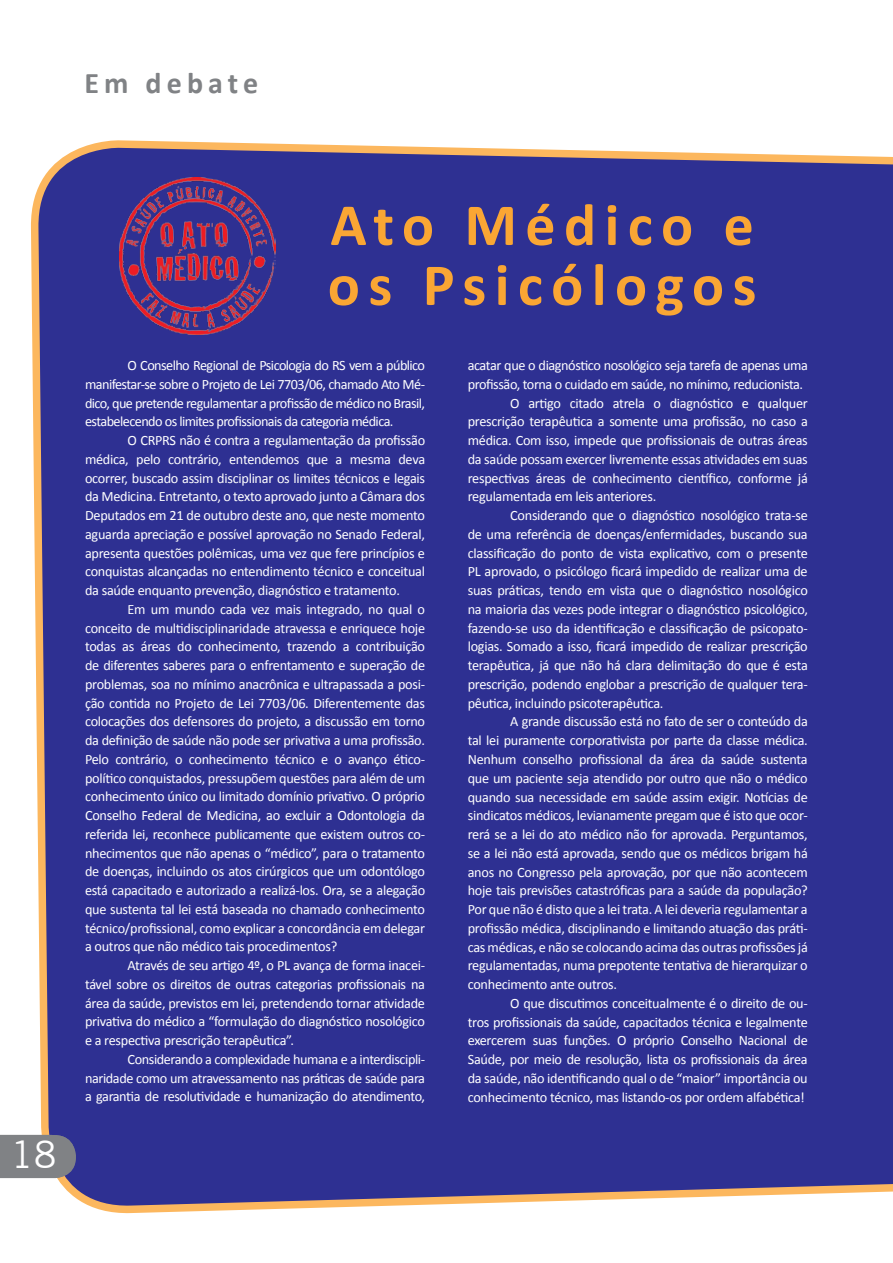
<style>
.page{position:relative;width:893px;height:1263px;background:#fff}
.page>*{position:absolute;margin:0;border:0;box-sizing:border-box;transform-origin:0 0}
.t1{font:700 60px/60px "Calibri";letter-spacing:.14em;color:#faa634}
.t2{font:37.5px "News Gothic BT";color:#fff}
.t3{font:700 30px "Calibri";letter-spacing:.17em;color:#808285}
.t4{font:14.25px/18.8px "Calibri";letter-spacing:-.02em;color:#fff;text-align:justify}
</style>
<div class="page">
<div style="left:34px;top:140px;width:859px;height:1074px;background:#2e3092"></div>
<div style="left:0;top:1135px;width:76px;height:43px;background:#808285"></div>
<img style="left:119px;top:177px;width:157px;height:158px">
<h3 class="t3" style="left:85px;top:64px;width:175px">Em debate</h3>
<h2 class="t2" style="left:11px;top:1132px;width:47px">18</h2>
<h1 class="t1" style="left:328px;top:192px;width:430px">Ato Médico e os Psicólogos</h1>
<p class="t4" style="left:85px;top:355px;width:342px;text-indent:43px">O Conselho Regional de Psicologia do RS vem a público manifestar-se sobre o Projeto de Lei 7703/06, chamado Ato Mé&shy;dico, que pretende regulamentar a profissão de médico no Brasil, estabelecendo os limites profissionais da categoria médica.</p>
<p class="t4" style="left:85px;top:430px;width:342px;text-indent:43px">O CRPRS não é contra a regulamentação da profissão médica, pelo contrário, entendemos que a mesma deva ocorrer, buscado assim disciplinar os limites técnicos e legais da Medicina. Entretanto, o texto aprovado junto a Câmara dos Deputados em 21 de outubro deste ano, que neste momento aguarda apreciação e possível aprovação no Senado Federal, apresenta questões polêmicas, uma vez que fere princípios e conquistas alcançadas no entendimento técnico e conceitual da saúde enquanto prevenção, diagnóstico e tratamento.</p>
<p class="t4" style="left:85px;top:599px;width:342px;text-indent:43px">Em um mundo cada vez mais integrado, no qual o conceito de multidisciplinaridade atravessa e enriquece hoje todas as áreas do conhecimento, trazendo a contribuição de diferentes saberes para o enfrentamento e superação de problemas, soa no mínimo anacrônica e ultrapassada a posi&shy;ção contida no Projeto de Lei 7703/06. Diferentemente das colocações dos defensores do projeto, a discussão em torno da definição de saúde não pode ser privativa a uma profissão.<br>Pelo contrário, o conhecimento técnico e o avanço ético&shy;político conquistados, pressupõem questões para além de um conhecimento único ou limitado domínio privativo. O próprio Conselho Federal de Medicina, ao excluir a Odontologia da referida lei, reconhece publicamente que existem outros co&shy;nhecimentos que não apenas o “médico”, para o tratamento de doenças, incluindo os atos cirúrgicos que um odontólogo está capacitado e autorizado a realizá-los. Ora, se a alegação que sustenta tal lei está baseada no chamado conhecimento técnico/profissional, como explicar a concordância em delegar a outros que não médico tais procedimentos?</p>
<p class="t4" style="left:85px;top:955px;width:342px;text-indent:43px">Através de seu artigo 4º, o PL avança de forma inacei&shy;tável sobre os direitos de outras categorias profissionais na área da saúde, previstos em lei, pretendendo tornar atividade privativa do médico a “formulação do diagnóstico nosológico e a respectiva prescrição terapêutica”.</p>
<p class="t4" style="left:85px;top:1049px;width:342px;text-indent:43px">Considerando a complexidade humana e a interdiscipli&shy;naridade como um atravessamento nas práticas de saúde para a garantia de resolutividade e humanização do atendimento,</p>
<p class="t4" style="left:468px;top:355px;width:342px">acatar que o diagnóstico nosológico seja tarefa de apenas uma</p>
<p class="t4" style="left:468px;top:374px;width:337px">profissão, torna o cuidado em saúde, no mínimo, reducionista.</p>
<p class="t4" style="left:510px;top:393px;width:299px">O artigo citado atrela o diagnóstico e qualquer</p>
<p class="t4" style="left:468px;top:412px;width:342px">prescrição terapêutica a somente uma profissão, no caso a</p>
<p class="t4" style="left:468px;top:430px;width:342px">médica. Com isso, impede que profissionais de outras áreas</p>
<p class="t4" style="left:468px;top:449px;width:342px">da saúde possam exercer livremente essas atividades em suas</p>
<p class="t4" style="left:468px;top:468px;width:342px">respectivas áreas de conhecimento científico, conforme já</p>
<p class="t4" style="left:468px;top:487px;width:190px">regulamentada em leis anteriores.</p>
<p class="t4" style="left:510px;top:505px;width:299px">Considerando que o diagnóstico nosológico trata-se</p>
<p class="t4" style="left:468px;top:524px;width:341px">de uma referência de doenças/enfermidades, buscando sua</p>
<p class="t4" style="left:468px;top:543px;width:342px">classificação do ponto de vista explicativo, com o presente</p>
<p class="t4" style="left:468px;top:562px;width:341px">PL aprovado, o psicólogo ficará impedido de realizar uma de</p>
<p class="t4" style="left:468px;top:580px;width:342px">suas práticas, tendo em vista que o diagnóstico nosológico</p>
<p class="t4" style="left:468px;top:599px;width:342px">na maioria das vezes pode integrar o diagnóstico psicológico,</p>
<p class="t4" style="left:468px;top:618px;width:342px">fazendo-se uso da identificação e classificação de psicopato-</p>
<p class="t4" style="left:468px;top:637px;width:341px">logias. Somado a isso, ficará impedido de realizar prescrição</p>
<p class="t4" style="left:468px;top:655px;width:342px">terapêutica, já que não há clara delimitação do que é esta</p>
<p class="t4" style="left:468px;top:674px;width:342px">prescrição, podendo englobar a prescrição de qualquer tera-</p>
<p class="t4" style="left:468px;top:693px;width:197px">pêutica, incluindo psicoterapêutica.</p>
<p class="t4" style="left:510px;top:712px;width:299px">A grande discussão está no fato de ser o conteúdo da</p>
<p class="t4" style="left:468px;top:730px;width:342px">tal lei puramente corporativista por parte da classe médica.</p>
<p class="t4" style="left:468px;top:749px;width:341px">Nenhum conselho profissional da área da saúde sustenta</p>
<p class="t4" style="left:468px;top:768px;width:341px">que um paciente seja atendido por outro que não o médico</p>
<p class="t4" style="left:468px;top:787px;width:341px">quando sua necessidade em saúde assim exigir. Notícias de</p>
<p class="t4" style="left:468px;top:805px;width:342px">sindicatos médicos, levianamente pregam que é isto que ocor-</p>
<p class="t4" style="left:468px;top:824px;width:342px">rerá se a lei do ato médico não for aprovada. Perguntamos,</p>
<p class="t4" style="left:468px;top:843px;width:342px">se a lei não está aprovada, sendo que os médicos brigam há</p>
<p class="t4" style="left:468px;top:862px;width:342px">anos no Congresso pela aprovação, por que não acontecem</p>
<p class="t4" style="left:468px;top:880px;width:342px">hoje tais previsões catastróficas para a saúde da população?</p>
<p class="t4" style="left:468px;top:899px;width:342px">Por que não é disto que a lei trata. A lei deveria regulamentar a</p>
<p class="t4" style="left:468px;top:918px;width:342px">profissão médica, disciplinando e limitando atuação das práti-</p>
<p class="t4" style="left:468px;top:937px;width:342px">cas médicas, e não se colocando acima das outras profissões já</p>
<p class="t4" style="left:468px;top:955px;width:342px">regulamentadas, numa prepotente tentativa de hierarquizar o</p>
<p class="t4" style="left:468px;top:974px;width:151px">conhecimento ante outros.</p>
<p class="t4" style="left:510px;top:993px;width:299px">O que discutimos conceitualmente é o direito de ou-</p>
<p class="t4" style="left:468px;top:1012px;width:341px">tros profissionais da saúde, capacitados técnica e legalmente</p>
<p class="t4" style="left:468px;top:1030px;width:342px">exercerem suas funções. O próprio Conselho Nacional de</p>
<p class="t4" style="left:468px;top:1049px;width:341px">Saúde, por meio de resolução, lista os profissionais da área</p>
<p class="t4" style="left:468px;top:1068px;width:341px">da saúde, não identificando qual o de “maior” importância ou</p>
<p class="t4" style="left:468px;top:1087px;width:339px">conhecimento técnico, mas listando-os por ordem alfabética!</p>
</div>
